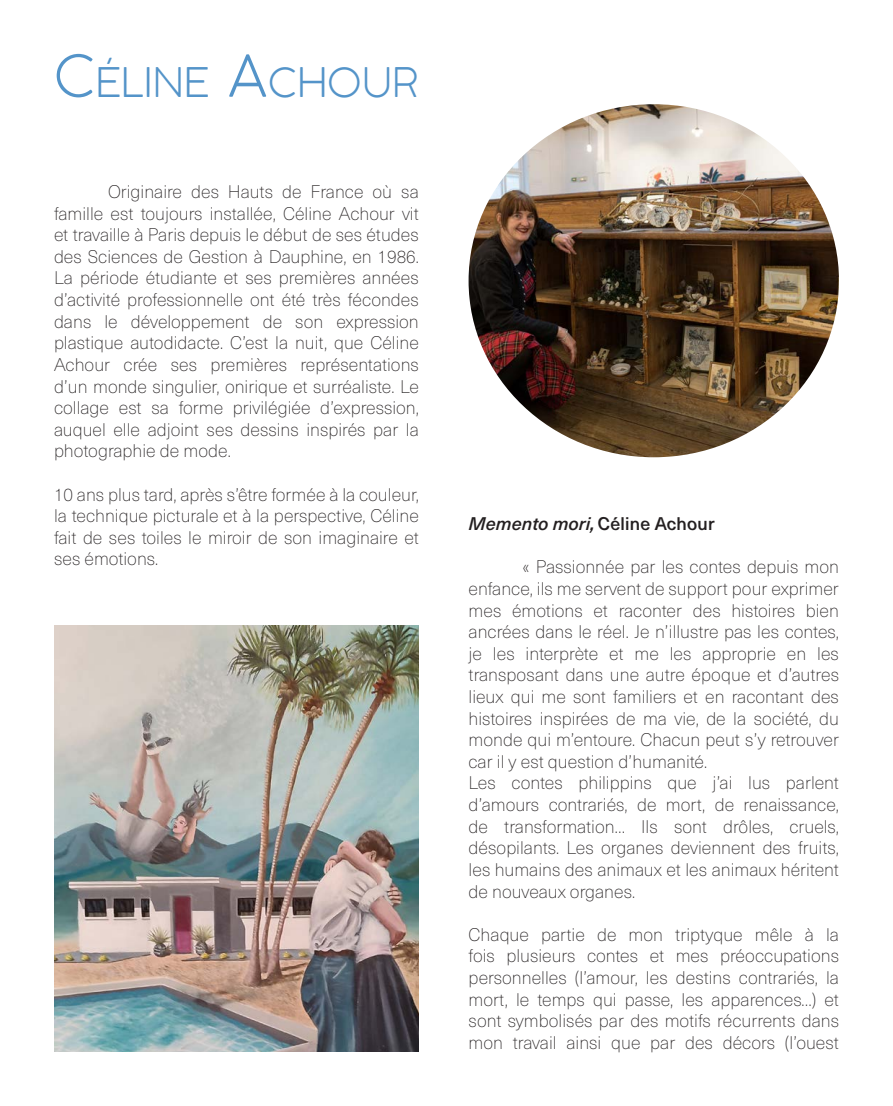
<style>
.page{position:relative;width:893px;height:1106px;background:#fff}
.page>*{position:absolute;margin:0;border:0;box-sizing:border-box;transform-origin:0 0}
.t1{font:200 39.9px "COCOGOOSE";color:#5494c9}
.t2{font:100 18px/21.6px "Neue Haas Unica W1 G";color:#231f20;text-align:justify}
.t3{font:italic 500 18px "Neue Haas Unica W1 G";color:#231f20}
.s1{font-size:57px}
</style>
<div class="page">
<img style="left:469px;top:104px;width:370px;height:353px">
<img style="left:54px;top:625px;width:365px;height:427px">
<h1 class="t1" style="left:54px;top:54px;width:366px"><span class="s1">C</span>ÉLINE <span class="s1">A</span>CHOUR</h1>
<p class="t2" style="left:54px;top:180px;width:366px;text-indent:54px">Originaire des Hauts de France où sa famille est toujours installée, Céline Achour vit et travaille à Paris depuis le début de ses études des Sciences de Gestion à Dauphine, en 1986.<br>La période étudiante et ses premières années d’activité professionnelle ont été très fécondes dans le développement de son expression plastique autodidacte. C’est la nuit, que Céline Achour crée ses premières représentations d’un monde singulier, onirique et surréaliste. Le collage est sa forme privilégiée d’expression, auquel elle adjoint ses dessins inspirés par la photographie de mode.</p>
<p class="t2" style="left:54px;top:482px;width:366px">10 ans plus tard, après s’être formée à la couleur, la technique picturale et à la perspective, Céline fait de ses toiles le miroir de son imaginaire et ses émotions.</p>
<p class="t3" style="left:469px;top:510px;width:255px">M e m e n t o m o ri, CélineAchour</p>
<p class="t2" style="left:469px;top:555px;width:372px;text-align:left;text-indent:67px">Passionnée par les contes depuis mon enfance, ils me servent de support pour exprimer mes émotions et raconter des histoires bien ancrées dans le réel. Je n’illustre pas les contes, je les interprète et me les approprie en les transposant dans une autre époque et d’autres lieux qui me sont familiers et en racontant des histoires inspirées de ma vie, de la société, du monde qui m’entoure. Chacun peut s’y retrouver car il y est question d’humanité.<br>Les contes philippins que j’ai lus parlent d’amours contrariés, de mort, de renaissance, de transformation… Ils sont drôles, cruels, désopilants. Les organes deviennent des fruits, les humains des animaux et les animaux héritent de nouveaux organes.</p>
<p class="t2" style="left:469px;top:922px;width:372px">Chaque partie de mon triptyque mêle à la fois plusieurs contes et mes préoccupations personnelles (l’amour, les destins contrariés, la mort, le temps qui passe, les apparences…) et sont symbolisés par des motifs récurrents dans mon travail ainsi que par des décors (l’ouest</p>
</div>
